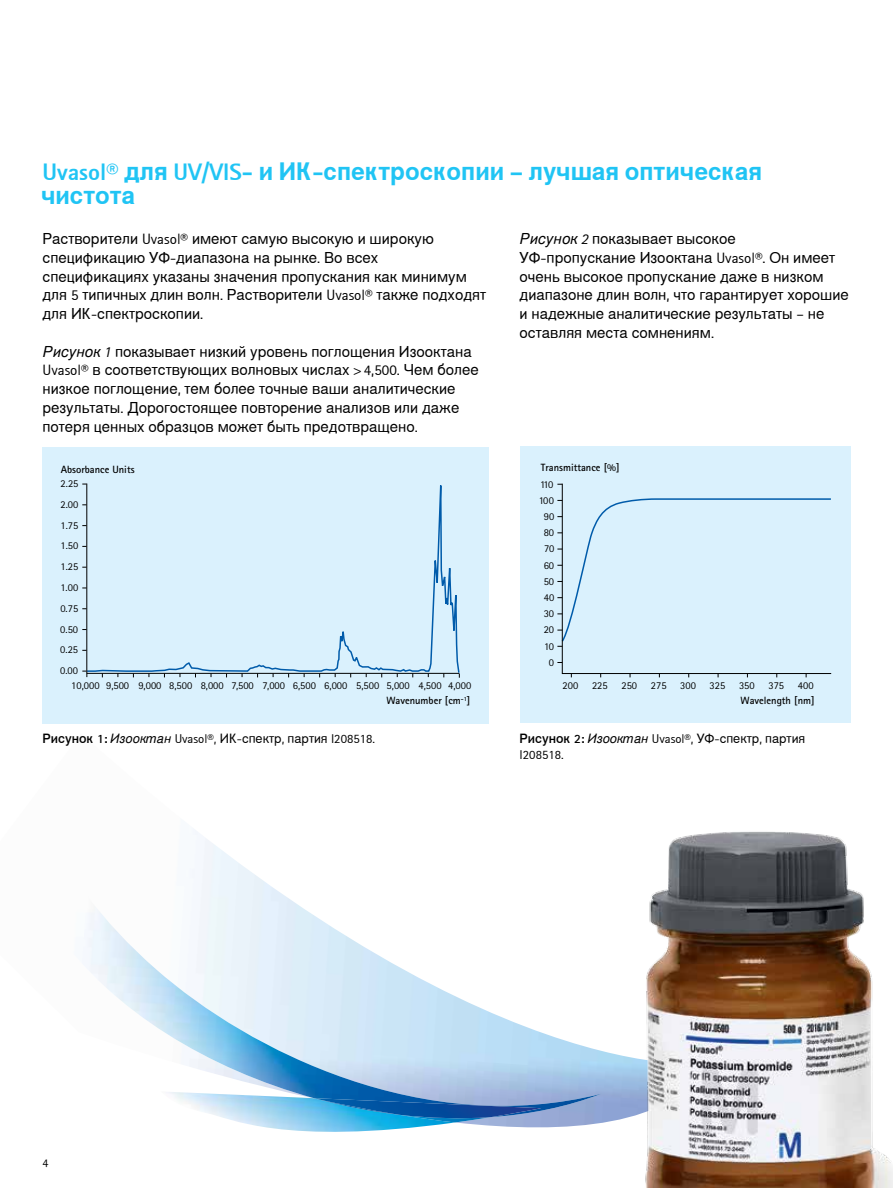
<style>
.page{position:relative;width:893px;height:1188px;background:#fff}
.page>*{position:absolute;margin:0;border:0;box-sizing:border-box;transform-origin:0 0}
.t1{font:800 24px/24px "Merck Sans Serif";color:#20c4f4}
.t2{font:15px/18.8px "Merck Sans Serif";color:#000}
.t3{font:12.75px/15.8px "Merck Sans Serif";color:#000}
.t4{font:12px "Merck Sans Serif";color:#000}
.t5{font:10.5px/15.8px "Merck Sans Serif Pro";color:#000;text-align:right}
.t6{font:700 10.5px "Merck Sans Serif Pro";color:#000}
.s1{font-style:italic}
.s2{font-weight:700}
</style>
<div class="page">
<img style="left:87px;top:843px;width:420px;height:289px">
<img style="left:314px;top:1098px;width:193px;height:21px">
<div style="left:520px;top:446px;width:330px;height:277px;background:#daf1fd"></div>
<svg style="left:561px;top:483px;width:270px;height:191px"></svg>
<svg style="left:557px;top:498px;width:274px;height:149px"></svg>
<div style="left:43px;top:448px;width:446px;height:276px;background:#daf1fd"></div>
<svg style="left:86px;top:483px;width:374px;height:191px"></svg>
<img style="left:507px;top:831px;width:386px;height:357px">
<h1 class="t1" style="left:41px;top:160px;width:723px">Uvasol® для UV/VIS- и ИК-спектроскопии – лучшая оптическая чистота</h1>
<p class="t2" style="left:43px;top:230px;width:445px">Растворители Uvasol® имеют самую высокую и широкую спецификацию УФ-диапазона на рынке. Во всех спецификациях указаны значения пропускания как минимум для 5 типичных длин волн. Растворители Uvasol® также подходят для ИК-спектроскопии.</p>
<p class="t2" style="left:43px;top:342px;width:438px"><span class="s1">Рисунок 1</span> показывает низкий уровень поглощения Изооктана Uvasol® в соответствующих волновых числах &gt;4,500. Чем более низкое поглощение, тем более точные ваши аналитические результаты. Дорогостоящее повторение анализов или даже потеря ценных образцов может быть предотвращено.</p>
<p class="t2" style="left:520px;top:230px;width:331px"><span class="s1">Рисунок 2</span> показывает высокое УФ-пропускание Изооктана Uvasol®. Он имеет очень высокое пропускание даже в низком диапазоне длин волн, что гарантирует хорошие и надежные аналитические результаты – не оставляя места сомнениям.</p>
<p class="t6" style="left:61px;top:463px;width:75px">Absorbance Units</p>
<p class="t6" style="left:541px;top:461px;width:80px">Transmittance [%]</p>
<p class="t5" style="left:61px;top:476px;width:19px">2.25</p>
<p class="t5" style="left:540px;top:476px;width:15px">110</p>
<p class="t5" style="left:61px;top:497px;width:19px">2.00</p>
<p class="t5" style="left:539px;top:493px;width:17px">100</p>
<p class="t5" style="left:61px;top:517px;width:19px">1.75</p>
<p class="t5" style="left:544px;top:509px;width:12px">90</p>
<p class="t5" style="left:544px;top:525px;width:12px">80</p>
<p class="t5" style="left:60px;top:538px;width:19px">1.50</p>
<p class="t5" style="left:544px;top:541px;width:12px">70</p>
<p class="t5" style="left:60px;top:559px;width:19px">1.25</p>
<p class="t5" style="left:544px;top:557px;width:12px">60</p>
<p class="t5" style="left:60px;top:580px;width:19px">1.00</p>
<p class="t5" style="left:544px;top:574px;width:12px">50</p>
<p class="t5" style="left:544px;top:590px;width:12px">40</p>
<p class="t5" style="left:60px;top:601px;width:19px">0.75</p>
<p class="t5" style="left:544px;top:606px;width:12px">30</p>
<p class="t5" style="left:60px;top:621px;width:19px">0.50</p>
<p class="t5" style="left:544px;top:622px;width:12px">20</p>
<p class="t5" style="left:60px;top:642px;width:19px">0.25</p>
<p class="t5" style="left:544px;top:638px;width:12px">10</p>
<p class="t5" style="left:60px;top:663px;width:19px">0.00</p>
<p class="t5" style="left:549px;top:655px;width:7px">0</p>
<p class="t5" style="left:71px;top:677px;width:402px">10,000 9,500 9,000 8,500 8,000 7,500 7,000 6,500 6,000 5,500 5,000 4,500 4,000<br><span class="s2">Wavenumber [cm</span><sup>-1</sup><span class="s2">]</span></p>
<p class="t5" style="left:563px;top:678px;width:17px">200</p>
<p class="t5" style="left:592px;top:678px;width:17px">225</p>
<p class="t5" style="left:621px;top:678px;width:17px">250</p>
<p class="t5" style="left:651px;top:678px;width:17px">275</p>
<p class="t5" style="left:680px;top:678px;width:17px">300</p>
<p class="t5" style="left:710px;top:678px;width:17px">325</p>
<p class="t5" style="left:739px;top:678px;width:17px">350</p>
<p class="t5" style="left:768px;top:678px;width:17px">375</p>
<p class="t5" style="left:798px;top:678px;width:17px">400</p>
<p class="t6" style="left:740px;top:694px;width:76px">Wavelength [nm]</p>
<p class="t3" style="left:43px;top:731px;width:334px"><span class="s2">Рисунок 1:</span> <span class="s1">Изооктан</span> Uvasol®, ИК-спектр, партия I208518.</p>
<p class="t3" style="left:520px;top:731px;width:287px"><span class="s2">Рисунок 2:</span> <span class="s1">Изооктан</span> Uvasol®, УФ-спектр, партия<br>I208518.</p>
<p class="t4" style="left:43px;top:1156px;width:7px">4</p>
</div>
